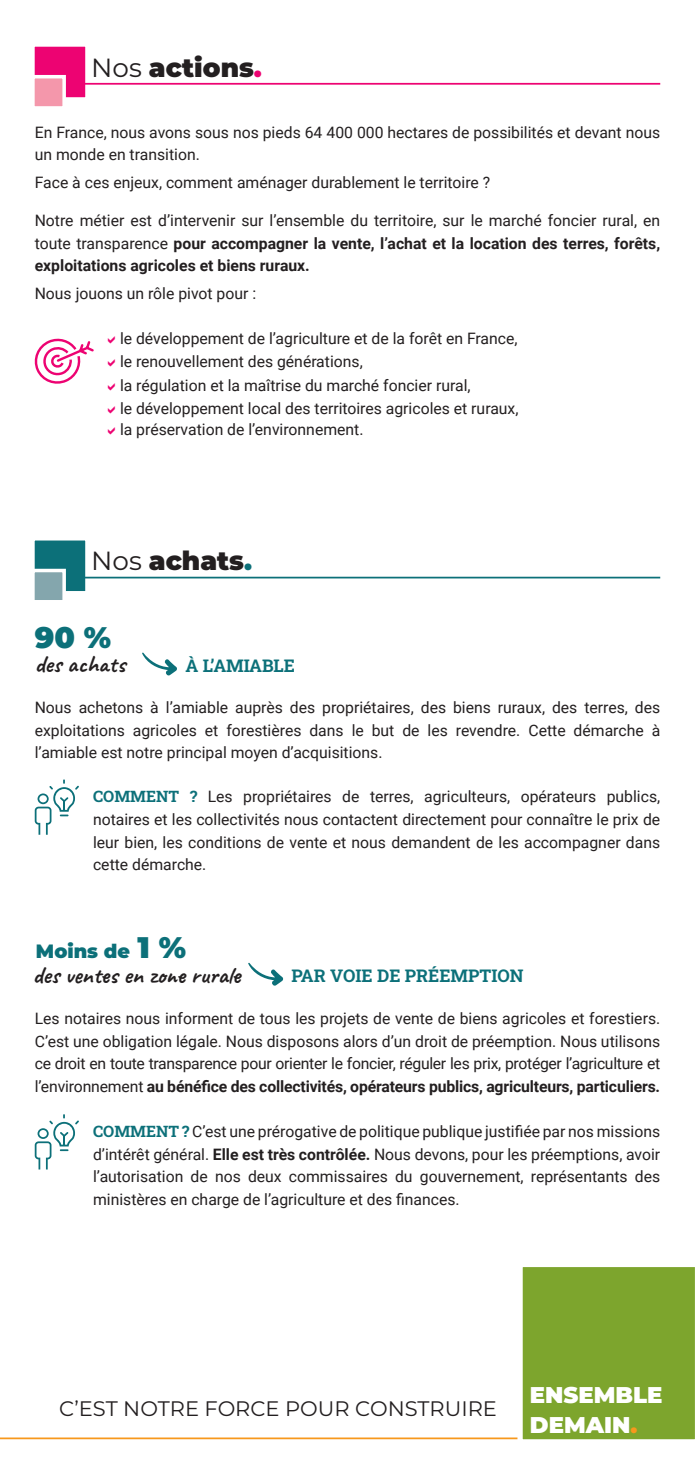
<style>
.page{position:relative;width:695px;height:1474px;background:#fff}
.page>*{position:absolute;margin:0;border:0;box-sizing:border-box;transform-origin:0 0}
.t1{font:900 29.75px "Montserrat";color:#0c7079}
.t2{font:900 26.25px "Montserrat";color:#231f20}
.t3{font:700 24.5px "Caveat";color:#231f20}
.t4{font:900 22.75px/29.8px "Montserrat";color:#fff}
.t5{font:21px "Montserrat";color:#231f20}
.t6{font:900 19.25px "Montserrat";color:#0c7079}
.t7{font:700 17.5px "Roboto Slab";color:#0c7079}
.t8{font:15.75px/22.8px "Roboto";color:#231f20;text-align:justify}
.s1{font-weight:400}
.s2{color:#ed0372}
.s3{font-weight:700}
.s4{color:#0c7079}
.s5{font-family:"Roboto Slab";font-weight:700;color:#0c7079}
.s6{font-size:29.75px}
.s7{color:#f7981d}
</style>
<div class="page">
<svg style="left:34px;top:338px;width:60px;height:46px"></svg>
<svg style="left:142px;top:652px;width:35px;height:24px"></svg>
<svg style="left:35px;top:779px;width:44px;height:55px"></svg>
<svg style="left:248px;top:962px;width:35px;height:24px"></svg>
<svg style="left:35px;top:1114px;width:44px;height:55px"></svg>
<div style="left:28px;top:40px;width:64px;height:64px;background:#ed0372;border:7px solid #fff"></div>
<hr style="left:35px;top:83px;width:625px;height:2px;background:#ed0372">
<div style="left:31px;top:75px;width:35px;height:35px;background:#f497ab;border:4px solid #fff"></div>
<div style="left:28px;top:533px;width:64px;height:65px;background:#0c7079;border:7px solid #fff"></div>
<hr style="left:35px;top:576px;width:625px;height:2px;background:#0c7079">
<div style="left:31px;top:569px;width:35px;height:34px;background:#84a6ad;border:4px solid #fff"></div>
<hr style="left:0;top:1437px;width:548px;height:2px;background:#f7981d">
<div style="left:517px;top:1267px;width:177px;height:173px;background:#7da52d"></div>
<h2 class="t2" style="left:91px;top:50px;width:172px"><span class="s1">Nos</span> actions<span class="s2">.</span></h2>
<p class="t8" style="left:35px;top:120px;width:627px">En France, nous avons sous nos pieds 64 400 000 hectares de possibilités et devant nous un monde en transition.</p>
<p class="t8" style="left:35px;top:170px;width:457px">Face à ces enjeux, comment aménager durablement le territoire ?</p>
<p class="t8" style="left:35px;top:208px;width:627px">Notre métier est d’intervenir sur l’ensemble du territoire, sur le marché foncier rural, en toute transparence <span class="s3">pour accompagner la vente, l’achat et la location des terres, forêts, exploitations agricoles et biens ruraux.</span></p>
<p class="t8" style="left:35px;top:281px;width:223px">Nous jouons un rôle pivot pour :</p>
<p class="t8" style="left:120px;top:326px;width:400px;line-height:23.4px;text-align:left">le développement de l’agriculture et de la forêt en France, le renouvellement des générations,<br>la régulation et la maîtrise du marché foncier rural,<br>le développement local des territoires agricoles et ruraux,</p>
<p class="t8" style="left:120px;top:418px;width:245px">la préservation de l’environnement.</p>
<h2 class="t2" style="left:91px;top:543px;width:162px"><span class="s1">Nos</span> achats<span class="s4">.</span></h2>
<h1 class="t1" style="left:35px;top:617px;width:78px">90 %</h1>
<h3 class="t3" style="left:35px;top:649px;width:92px">des achats</h3>
<p class="t7" style="left:185px;top:654px;width:111px">À L’AMIABLE</p>
<p class="t8" style="left:35px;top:695px;width:627px">Nous achetons à l’amiable auprès des propriétaires, des biens ruraux, des terres, des exploitations agricoles et forestières dans le but de les revendre. Cette démarche à l’amiable est notre principal moyen d’acquisitions.</p>
<p class="t8" style="left:93px;top:784px;width:568px"><span class="s5">COMMENT ?</span> Les propriétaires de terres, agriculteurs, opérateurs publics, notaires et les collectivités nous contactent directement pour connaître le prix de leur bien, les conditions de vente et nous demandent de les accompagner dans cette démarche.</p>
<p class="t6" style="left:36px;top:938px;width:151px">Moins de <span class="s6">1 %</span></p>
<h3 class="t3" style="left:33px;top:959px;width:209px">des ventes en zone rurale</h3>
<p class="t8" style="left:35px;top:1006px;width:627px">Les notaires nous informent de tous les projets de vente de biens agricoles et forestiers.<br>C’est une obligation légale. Nous disposons alors d’un droit de préemption. Nous utilisons ce droit en toute transparence pour orienter le foncier, réguler les prix, protéger l’agriculture et l’environnement <span class="s3">au bénéfice des collectivités, opérateurs publics, agriculteurs, particuliers.</span></p>
<p class="t7" style="left:291px;top:964px;width:233px">PAR VOIE DE PRÉEMPTION</p>
<p class="t8" style="left:93px;top:1119px;width:568px"><span class="s5">COMMENT ?</span> C’est une prérogative de politique publique justifiée par nos missions d’intérêt général. <span class="s3">Elle est très contrôlée.</span> Nous devons, pour les préemptions, avoir l’autorisation de nos deux commissaires du gouvernement, représentants des ministères en charge de l’agriculture et des finances.</p>
<h3 class="t5" style="left:59px;top:1394px;width:439px">C’EST NOTRE FORCE POUR CONSTRUIRE</h3>
<h3 class="t4" style="left:530px;top:1379px;width:134px">ENSEMBLE<br>DEMAIN<span class="s7">.</span></h3>
</div>
